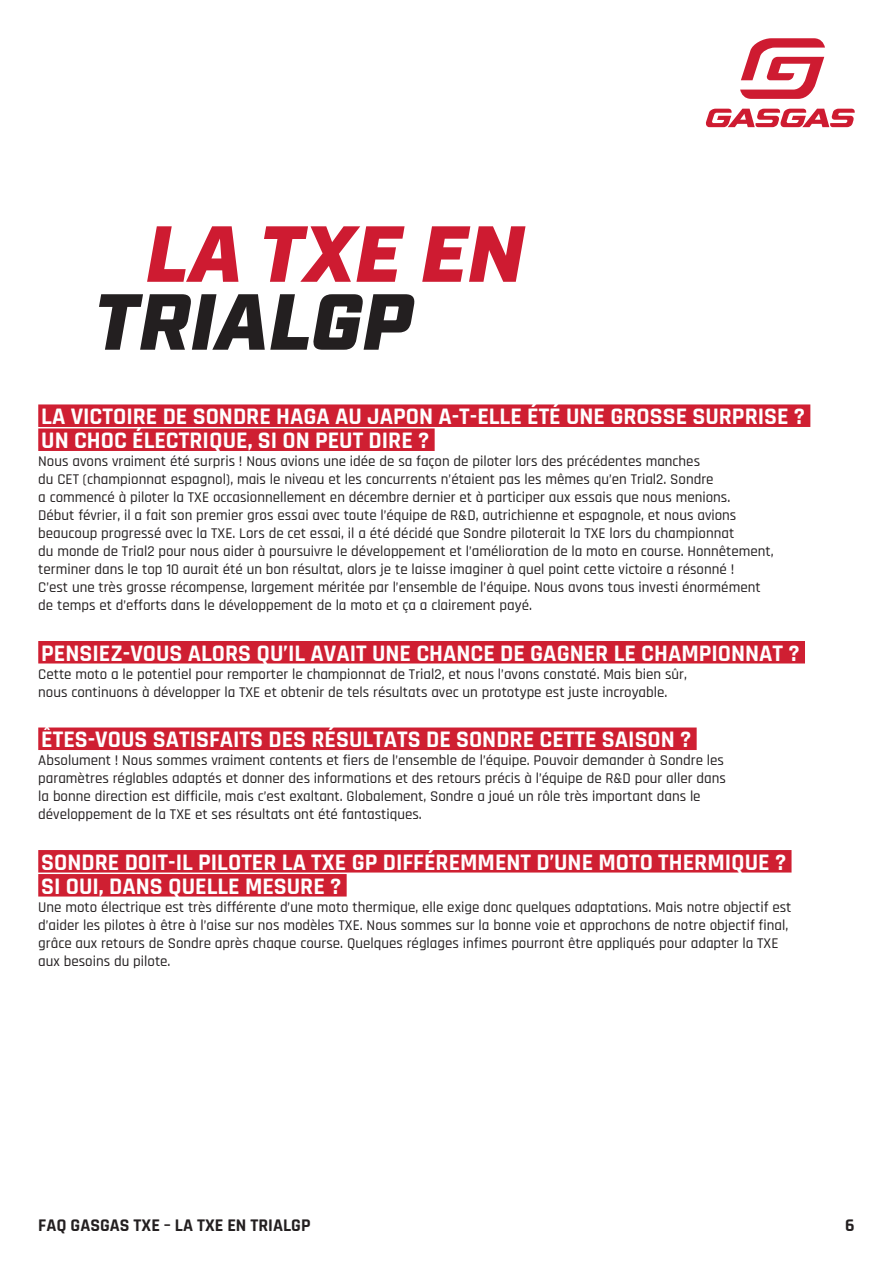
<style>
.page{position:relative;width:893px;height:1263px;background:#fff}
.page>*{position:absolute;margin:0;border:0;box-sizing:border-box;transform-origin:0 0}
.t1{font:italic 900 79.2px "Industry";letter-spacing:.01em;color:#ce1b31}
.t2{font:italic 900 79.2px "Industry";letter-spacing:.01em;color:#231f20}
.t3{font:700 24px/24px "Rajdhani";color:#fff}
.t4{font:700 18px "Rajdhani";color:#231f20}
.t5{font:500 15px/18px "Rajdhani";color:#231f20}
</style>
<div class="page">
<div style="left:38px;top:404px;width:772px;height:23px;background:#cf1f32"></div>
<div style="left:38px;top:428px;width:397px;height:23px;background:#cf1f32"></div>
<div style="left:38px;top:641px;width:767px;height:22px;background:#cf1f32"></div>
<div style="left:38px;top:727px;width:659px;height:23px;background:#cf1f32"></div>
<div style="left:38px;top:850px;width:753px;height:22px;background:#cf1f32"></div>
<div style="left:38px;top:874px;width:309px;height:22px;background:#cf1f32"></div>
<svg style="left:705px;top:109px;width:150px;height:18px"></svg>
<svg style="left:740px;top:38px;width:85px;height:61px"></svg>
<h1 class="t1" style="left:146px;top:207px;width:379px">LA TXE EN</h1>
<h1 class="t2" style="left:94px;top:275px;width:320px">TRIALGP</h1>
<h2 class="t3" style="left:41px;top:405px;width:765px">LA VICTOIRE DE SONDRE HAGA AU JAPON A-T-ELLE ÉTÉ UNE GROSSE SURPRISE ?<br>UN CHOC ÉLECTRIQUE, SI ON PEUT DIRE ?</h2>
<p class="t5" style="left:38px;top:453px;width:737px">Nous avons vraiment été surpris ! Nous avions une idée de sa façon de piloter lors des précédentes manches<br>du CET (championnat espagnol), mais le niveau et les concurrents n’étaient pas les mêmes qu’en Trial2. Sondre<br>a commencé à piloter la TXE occasionnellement en décembre dernier et à participer aux essais que nous menions.<br>Début février, il a fait son premier gros essai avec toute l’équipe de R&amp;D, autrichienne et espagnole, et nous avions beaucoup progressé avec la TXE. Lors de cet essai, il a été décidé que Sondre piloterait la TXE lors du championnat<br>du monde de Trial2 pour nous aider à poursuivre le développement et l’amélioration de la moto en course. Honnêtement, terminer dans le top 10 aurait été un bon résultat, alors je te laisse imaginer à quel point cette victoire a résonné !<br>C’est une très grosse récompense, largement méritée par l’ensemble de l’équipe. Nous avons tous investi énormément de temps et d’efforts dans le développement de la moto et ça a clairement payé.</p>
<h2 class="t3" style="left:41px;top:641px;width:760px">PENSIEZ-VOUS ALORS QU’IL AVAIT UNE CHANCE DE GAGNER LE CHAMPIONNAT ?</h2>
<p class="t5" style="left:38px;top:665px;width:650px">Cette moto a le potentiel pour remporter le championnat de Trial2, et nous l’avons constaté. Mais bien sûr, nous continuons à développer la TXE et obtenir de tels résultats avec un prototype est juste incroyable.</p>
<h2 class="t3" style="left:41px;top:728px;width:652px">ÊTES-VOUS SATISFAITS DES RÉSULTATS DE SONDRE CETTE SAISON ?</h2>
<p class="t5" style="left:38px;top:752px;width:689px">Absolument ! Nous sommes vraiment contents et fiers de l’ensemble de l’équipe. Pouvoir demander à Sondre les paramètres réglables adaptés et donner des informations et des retours précis à l’équipe de R&amp;D pour aller dans la bonne direction est difficile, mais c’est exaltant. Globalement, Sondre a joué un rôle très important dans le développement de la TXE et ses résultats ont été fantastiques.</p>
<h2 class="t3" style="left:41px;top:850px;width:746px">SONDRE DOIT-IL PILOTER LA TXE GP DIFFÉREMMENT D’UNE MOTO THERMIQUE ?<br>SI OUI, DANS QUELLE MESURE ?</h2>
<p class="t5" style="left:38px;top:898px;width:755px">Une moto électrique est très différente d’une moto thermique, elle exige donc quelques adaptations. Mais notre objectif est d’aider les pilotes à être à l’aise sur nos modèles TXE. Nous sommes sur la bonne voie et approchons de notre objectif final, grâce aux retours de Sondre après chaque course. Quelques réglages infimes pourront être appliqués pour adapter la TXE aux besoins du pilote.</p>
<p class="t4" style="left:38px;top:1214px;width:274px">FAQ GASGAS TXE – LA TXE EN TRIALGP</p>
<p class="t4" style="left:845px;top:1214px;width:11px">6</p>
</div>
